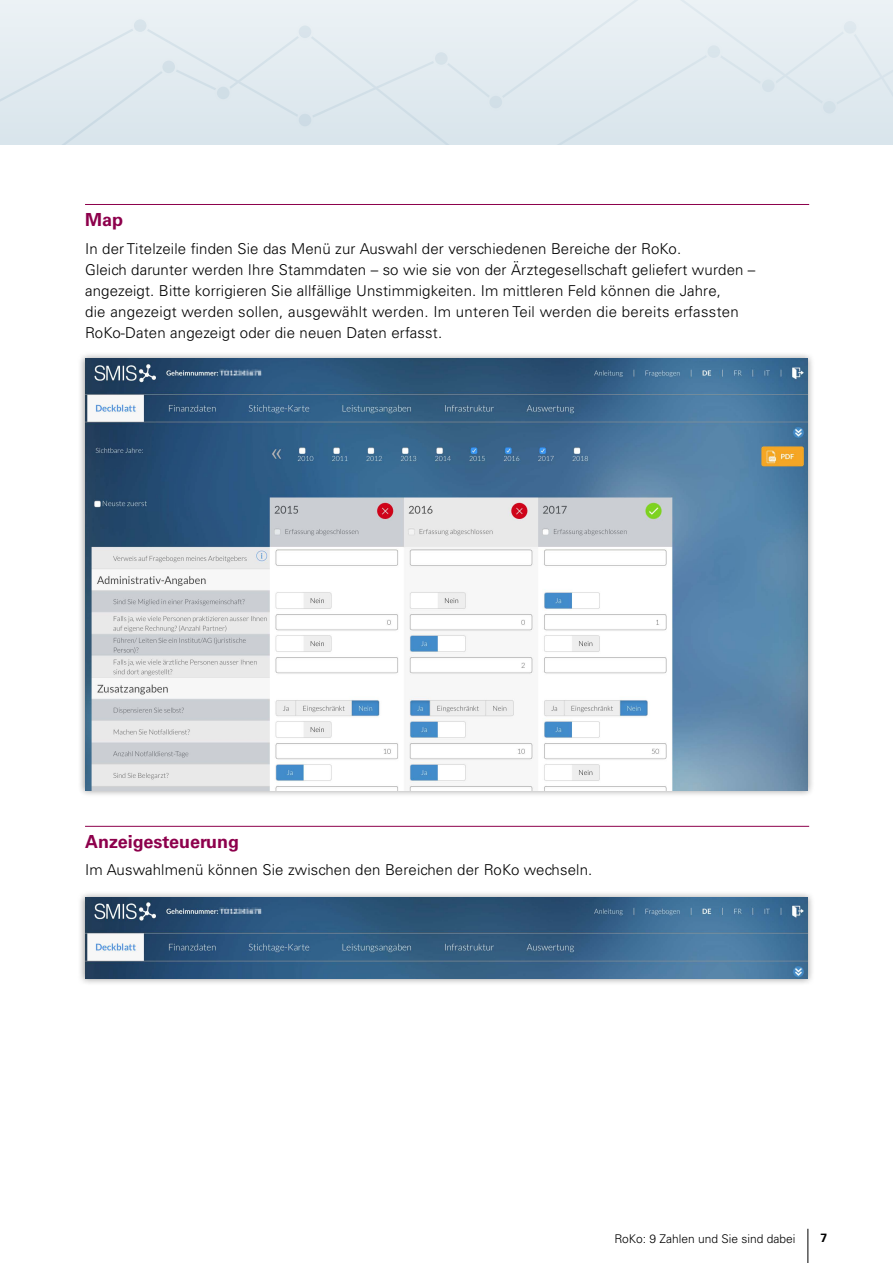
<style>
.page{position:relative;width:893px;height:1263px;background:#fff}
.page>*{position:absolute;margin:0;border:0;box-sizing:border-box;transform-origin:0 0}
.Titel_Rot{font:700 18px "Univers";color:#8d004c}
.Lauftext{font:300 15px/21px "Univers";letter-spacing:.01em;color:#000}
.t1{font:300 12px "Univers";color:#000}
.t2{font:700 12px "Univers";color:#000}
</style>
<div class="page">
<hr style="left:808px;top:1229px;width:1px;height:34px;background:#000">
<div style="left:78px;top:890px;width:737px;height:95px;background:#000;opacity:.4"></div>
<img style="left:85px;top:897px;width:723px;height:81px">
<hr style="left:85px;top:204px;width:724px;height:1px;background:#8d004c">
<hr style="left:85px;top:826px;width:724px;height:1px;background:#8d004c">
<div style="left:78px;top:351px;width:737px;height:446px;background:#000;opacity:.4"></div>
<img style="left:85px;top:359px;width:723px;height:431px">
<div style="left:0;top:0;width:893px;height:6px;background:#ecf2f5"></div>
<svg style="left:0;top:6px;width:893px;height:139px;background:#e1eaef"></svg>
<div style="left:161px;top:59px;width:15px;height:15px;background:#d9e5ec;border-radius:50%"></div>
<div style="left:160px;top:58px;width:17px;height:17px;border:2px solid #fff;border-radius:50%"></div>
<div style="left:216px;top:86px;width:15px;height:14px;background:#d0dee6;border-radius:50%"></div>
<div style="left:215px;top:84px;width:17px;height:18px;border:2px solid #fff;border-radius:50%"></div>
<div style="left:298px;top:24px;width:14px;height:15px;background:#d9e5ec;border-radius:50%"></div>
<div style="left:296px;top:23px;width:18px;height:17px;border:2px solid #fff;border-radius:50%"></div>
<div style="left:706px;top:44px;width:15px;height:15px;background:#d9e5ec;border-radius:50%"></div>
<div style="left:705px;top:43px;width:17px;height:17px;border:2px solid #fff;border-radius:50%"></div>
<div style="left:761px;top:78px;width:15px;height:15px;background:#d9e5ec;border-radius:50%"></div>
<div style="left:760px;top:77px;width:17px;height:17px;border:2px solid #fff;border-radius:50%"></div>
<div style="left:843px;top:20px;width:14px;height:15px;background:#d9e5ec;border-radius:50%"></div>
<div style="left:841px;top:19px;width:18px;height:17px;border:2px solid #fff;border-radius:50%"></div>
<p class="Titel_Rot" style="left:85px;top:209px;width:39px">Map</p>
<p class="Lauftext" style="left:85px;top:238px;width:672px">In der Titelzeile finden Sie das Menü zur Auswahl der verschiedenen Bereiche der RoKo.<br>Gleich darunter werden Ihre Stammdaten – so wie sie von der Ärztegesellschaft geliefert wurden – angezeigt. Bitte korrigieren Sie allfällige Unstimmigkeiten. Im mittleren Feld können die Jahre,<br>die angezeigt werden sollen, ausgewählt werden. Im unteren Teil werden die bereits erfassten RoKo-Daten angezeigt oder die neuen Daten erfasst.</p>
<p class="Titel_Rot" style="left:85px;top:831px;width:156px">Anzeigesteuerung</p>
<p class="Lauftext" style="left:85px;top:859px;width:509px">Im Auswahlmenü können Sie zwischen den Bereichen der RoKo wechseln.</p>
<p class="t1" style="left:614px;top:1231px;width:182px">RoKo: 9 Zahlen und Sie sind dabei</p>
<p class="t2" style="left:820px;top:1231px;width:8px">7</p>
</div>
